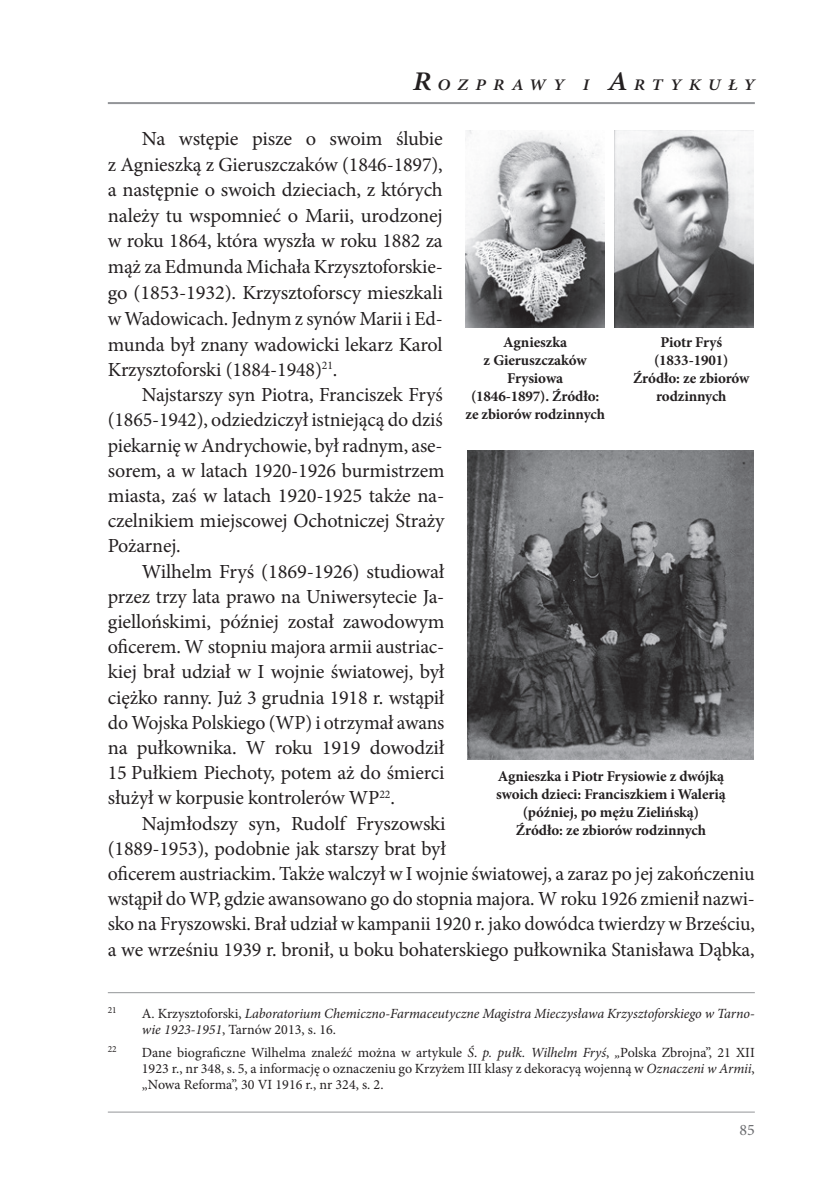
<style>
.page{position:relative;width:840px;height:1191px;background:#fff}
.page>*{position:absolute;margin:0;border:0;box-sizing:border-box;transform-origin:0 0}
.t1{font:20px/25.2px "Minion Pro";letter-spacing:-.01em;color:#231f20;text-align:justify}
.t2{font:italic 600 16.2px "Minion Pro";letter-spacing:.4em;color:#231f20;scale:1.11 1}
.t3{font:16px "Minion Pro";color:#6c6d70}
.t4{font:700 15px/18px "Minion Pro";letter-spacing:-.01em;color:#231f20;text-align:center}
.t5{font:14px/16px "Minion Pro";color:#231f20;text-align:justify}
.t6{font:italic 14px/16px "Minion Pro";letter-spacing:-.005em;color:#231f20}
.t7{font:9.4px "Minion Pro";color:#231f20}
.s1{font-size:27px}
.s2{font-style:normal}
.s3{font-style:italic}
</style>
<div class="page">
<hr style="left:108px;top:1111px;width:646px;height:1px;background:#939598">
<hr style="left:108px;top:102px;width:646px;height:2px;background:#939598">
<hr style="left:108px;top:992px;width:646px;height:1px;background:#939598">
<img style="left:614px;top:130px;width:139px;height:197px">
<img style="left:465px;top:130px;width:139px;height:198px">
<img style="left:467px;top:451px;width:286px;height:309px">
<p class="t2" style="left:412px;top:73px;width:309px"><span class="s1">R</span>OZPRAWY I <span class="s1">A</span>RTYKUŁY</p>
<p class="t1" style="left:108px;top:126px;width:337px;text-indent:34px">Na wstępie pisze o swoim ślubie z Agnieszką z Gieruszczaków (1846-1897), a następnie o swoich dzieciach, z których należy tu wspomnieć o Marii, urodzonej w roku 1864, która wyszła w roku 1882 za mąż za Edmunda Michała Krzysztoforskie&shy;go (1853-1932). Krzysztoforscy mieszkali w Wadowicach. Jednym z synów Marii i Ed&shy;munda był znany wadowicki lekarz Karol Krzysztoforski (1884-1948)<sup>21</sup>.</p>
<p class="t1" style="left:108px;top:382px;width:338px;text-indent:34px">Najstarszy syn Piotra, Franciszek Fryś (1865-1942), odziedziczył istniejącą do dziś piekarnię w Andrychowie, był radnym, ase&shy;sorem, a w latach 1920-1926 burmistrzem miasta, zaś w latach 1920-1925 także na&shy;czelnikiem miejscowej Ochotniczej Straży Pożarnej.</p>
<p class="t1" style="left:108px;top:558px;width:338px;text-indent:34px">Wilhelm Fryś (1869-1926) studiował przez trzy lata prawo na Uniwersytecie Ja&shy;giellońskimi, później został zawodowym oficerem. W stopniu majora armii austriac&shy;kiej brał udział w I wojnie światowej, był ciężko ranny. Już 3 grudnia 1918 r. wstąpił do Wojska Polskiego (WP) i otrzymał awans na pułkownika. W roku 1919 dowodził 15 Pułkiem Piechoty, potem aż do śmierci służył w korpusie kontrolerów WP<sup>22</sup>.</p>
<p class="t1" style="left:108px;top:810px;width:648px;text-align:left;text-indent:34px">Najmłodszy syn, Rudolf Fryszowski<br>(1889-1953), podobnie jak starszy brat był<br>oficerem austriackim. Także walczył w I wojnie światowej, a zaraz po jej zakończeniu wstąpił do WP, gdzie awansowano go do stopnia majora. W roku 1926 zmienił nazwi&shy;sko na Fryszowski. Brał udział w kampanii 1920 r. jako dowódca twierdzy w Brześciu, a we wrześniu 1939 r. bronił, u boku bohaterskiego pułkownika Stanisława Dąbka,</p>
<p class="t4" style="left:465px;top:333px;width:141px">Agnieszka<br>z Gieruszczaków<br>Frysiowa<br>(1846-1897). Źródło: ze zbiorów rodzinnych</p>
<p class="t4" style="left:632px;top:333px;width:118px">Piotr Fryś (1833-1901)<br>Źródło: ze zbiorów rodzinnych</p>
<p class="t4" style="left:496px;top:767px;width:231px">Agnieszka i Piotr Frysiowie z dwójką swoich dzieci: Franciszkiem i Walerią (później, po mężu Zielińską)<br>Źródło: ze zbiorów rodzinnych</p>
<p class="t7" style="left:108px;top:1003px;width:10px">21</p>
<p class="t6" style="left:142px;top:1005px;width:614px"><span class="s2">A. Krzysztoforski,</span> Laboratorium Chemiczno-Farmaceutyczne Magistra Mieczysława Krzysztoforskiego w Tarno&shy;wie 1923-1951<span class="s2">, Tarnów 2013, s. 16.</span></p>
<p class="t7" style="left:108px;top:1042px;width:10px">22</p>
<p class="t5" style="left:142px;top:1044px;width:614px">Dane biograficzne Wilhelma znaleźć można w artykule <span class="s3">Ś</span>. <span class="s3">p. pułk. Wilhelm Fryś</span>, <span class="s3">„</span>Polska Zbrojna”, 21 XII 1923 r., nr 348, s. 5, a informację o oznaczeniu go Krzyżem III klasy z dekoracyą wojenną w <span class="s3">Oznaczeni w Armii</span>, „Nowa Reforma”, 30 VI 1916 r., nr 324, s. 2.</p>
<p class="t3" style="left:739px;top:1118px;width:17px">85</p>
</div>
